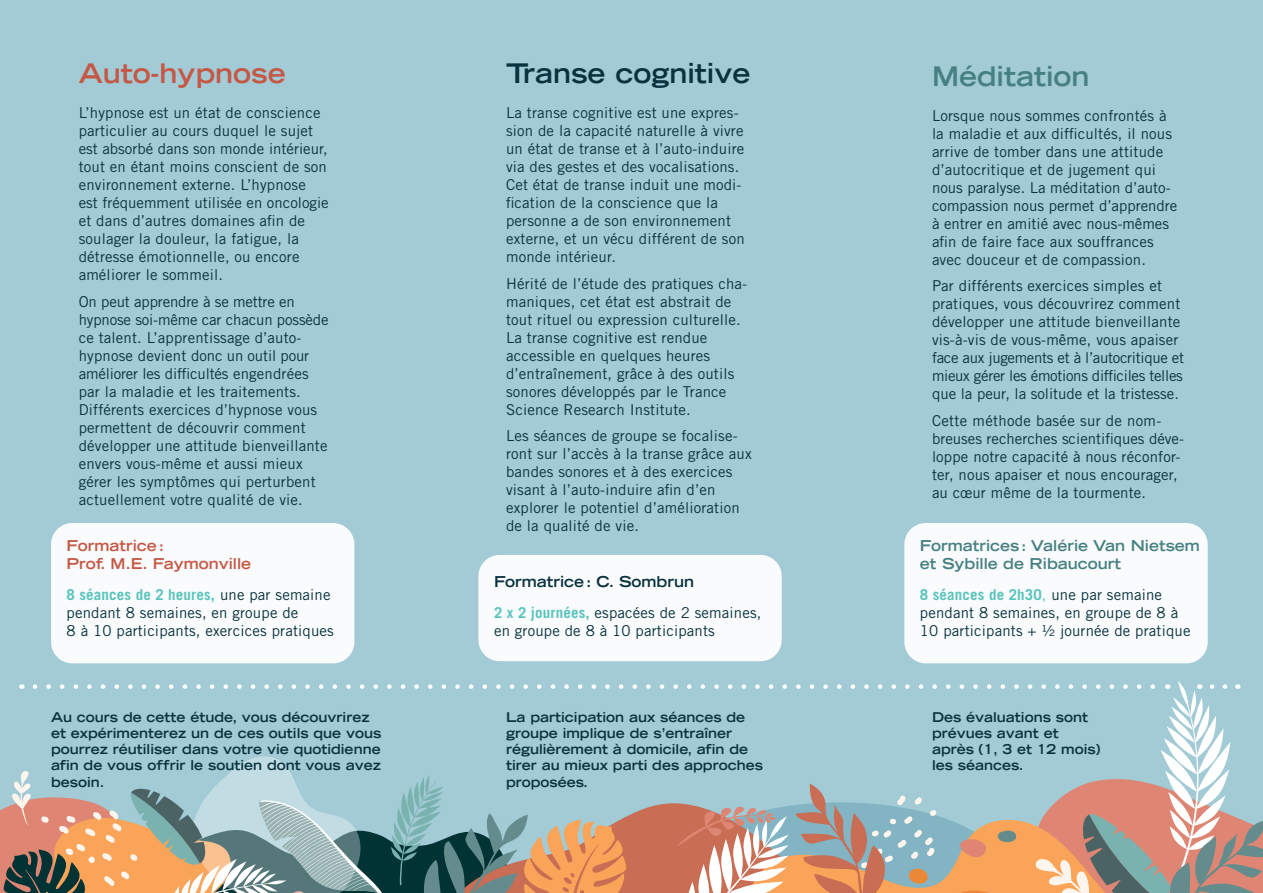
<style>
.page{position:relative;width:1263px;height:893px;background:#a2cbd6}
.page>*{position:absolute;margin:0;border:0;box-sizing:border-box;transform-origin:0 0}
.t1{font:700 expanded 27px "Trade Gothic LT Std";color:#08323e}
.t2{font:700 expanded 27px "Trade Gothic LT Std";color:#c55845}
.t3{font:700 expanded 27px "Trade Gothic LT Std";color:#468081}
.t4{font:15px/18px "Trade Gothic LT Std";letter-spacing:.01em;color:#08323e}
.t5{font:700 expanded 15px/30.8px "Trade Gothic LT Std";color:#08323e}
.t6{font:700 expanded 15px/18px "Trade Gothic LT Std";color:#468081}
.t7{font:700 expanded 15px/18px "Trade Gothic LT Std";color:#c55845}
.t8{font:700 expanded 13.5px/16.2px "Trade Gothic LT Std";color:#08323e}
.s1{font-weight:700;color:#5ac4bd}
.s2{font-stretch:normal;color:#5ac4bd}
.s3{font-weight:400;font-stretch:normal}
.s4{color:#5ac4bd}
</style>
<div class="page">
<div style="left:51px;top:523px;width:303px;height:140px;background:#fff;border-radius:21px"></div>
<div style="left:478px;top:555px;width:304px;height:106px;background:#fff;border-radius:21px"></div>
<div style="left:904px;top:523px;width:304px;height:140px;background:#fff;border-radius:21px"></div>
<svg style="left:0;top:681px;width:1263px;height:212px"></svg>
<h1 class="t2" style="left:79px;top:56px;width:208px">Auto-hypnose</h1>
<p class="t4" style="left:79px;top:104px;width:251px">L’hypnose est un état de conscience particulier au cours duquel le sujet est absorbé dans son monde intérieur, tout en étant moins conscient de son environnement externe. L’hypnose est fréquemment utilisée en oncologie et dans d’autres domaines afin de soulager la douleur, la fatigue, la détresse émotionnelle, ou encore améliorer le sommeil.</p>
<p class="t4" style="left:79px;top:292px;width:251px">On peut apprendre à se mettre en hypnose soi-même car chacun possède ce talent. L’apprentissage d’auto&shy;hypnose devient donc un outil pour améliorer les difficultés engendrées par la maladie et les traitements.<br>Différents exercices d’hypnose vous permettent de découvrir comment développer une attitude bienveillante envers vous-même et aussi mieux gérer les symptômes qui perturbent actuellement votre qualité de vie.</p>
<p class="t7" style="left:67px;top:536px;width:186px">Formatrice:<br>Prof. M.E. Faymonville</p>
<p class="t4" style="left:67px;top:585px;width:269px"><span class="s1">8 séances de 2 heures,</span> une par semaine pendant 8 semaines, en groupe de<br>8 à 10 participants, exercices pratiques</p>
<h1 class="t1" style="left:506px;top:56px;width:246px">Transe cognitive</h1>
<p class="t4" style="left:506px;top:104px;width:240px">La transe cognitive est une expres&shy;sion de la capacité naturelle à vivre un état de transe et à l’auto-induire via des gestes et des vocalisations.<br>Cet état de transe induit une modi&shy;fication de la conscience que la personne a de son environnement externe, et un vécu différent de son monde intérieur.</p>
<p class="t4" style="left:506px;top:274px;width:243px">Hérité de l’étude des pratiques cha&shy;maniques, cet état est abstrait de tout rituel ou expression culturelle.<br>La transe cognitive est rendue accessible en quelques heures d’entraînement, grâce à des outils sonores développés par le Trance Science Research Institute.</p>
<p class="t4" style="left:506px;top:427px;width:247px">Les séances de groupe se focalise&shy;ront sur l’accès à la transe grâce aux bandes sonores et à des exercices visant à l’auto-induire afin d’en explorer le potentiel d’amélioration de la qualité de vie.</p>
<p class="t5" style="left:494px;top:566px;width:269px">Formatrice: C. Sombrun<br><span class="s2">2 x 2 journées,</span> <span class="s3">espacées de 2 semaines,</span></p>
<p class="t4" style="left:494px;top:621px;width:222px">en groupe de 8 à 10 participants</p>
<h1 class="t3" style="left:932px;top:58px;width:159px">Méditation</h1>
<p class="t4" style="left:932px;top:106px;width:247px">Lorsque nous sommes confrontés à la maladie et aux difficultés, il nous arrive de tomber dans une attitude d’autocritique et de jugement qui nous paralyse. La méditation d’auto&shy;compassion nous permet d’apprendre à entrer en amitié avec nous-mêmes afin de faire face aux souffrances avec douceur et de compassion.</p>
<p class="t4" style="left:932px;top:277px;width:254px">Par différents exercices simples et pratiques, vous découvrirez comment développer une attitude bienveillante vis-à-vis de vous-même, vous apaiser face aux jugements et à l’autocritique et mieux gérer les émotions difficiles telles que la peur, la solitude et la tristesse.</p>
<p class="t4" style="left:932px;top:411px;width:254px">Cette méthode basée sur de nom&shy;breuses recherches scientifiques déve&shy;loppe notre capacité à nous réconfor&shy;ter, nous apaiser et nous encourager, au cœur même de la tourmente.</p>
<p class="t6" style="left:920px;top:536px;width:281px">Formatrices: Valérie Van Nietsem et Sybille de Ribaucourt</p>
<p class="t4" style="left:920px;top:585px;width:272px"><span class="s1">8 séances de 2h30</span><span class="s4">,</span> une par semaine pendant 8 semaines, en groupe de 8 à<br>10 participants + ½ journée de pratique</p>
<p class="t8" style="left:51px;top:709px;width:332px">Au cours de cette étude, vous découvrirez et expérimenterez un de ces outils que vous pourrez réutiliser dans votre vie quotidienne afin de vous offrir le soutien dont vous avez besoin.</p>
<p class="t8" style="left:506px;top:709px;width:258px">La participation aux séances de groupe implique de s’entraîner régulièrement à domicile, afin de tirer au mieux parti des approches proposées.</p>
<p class="t8" style="left:932px;top:709px;width:170px">Des évaluations sont prévues avant et après (1, 3 et 12 mois) les séances.</p>
</div>
